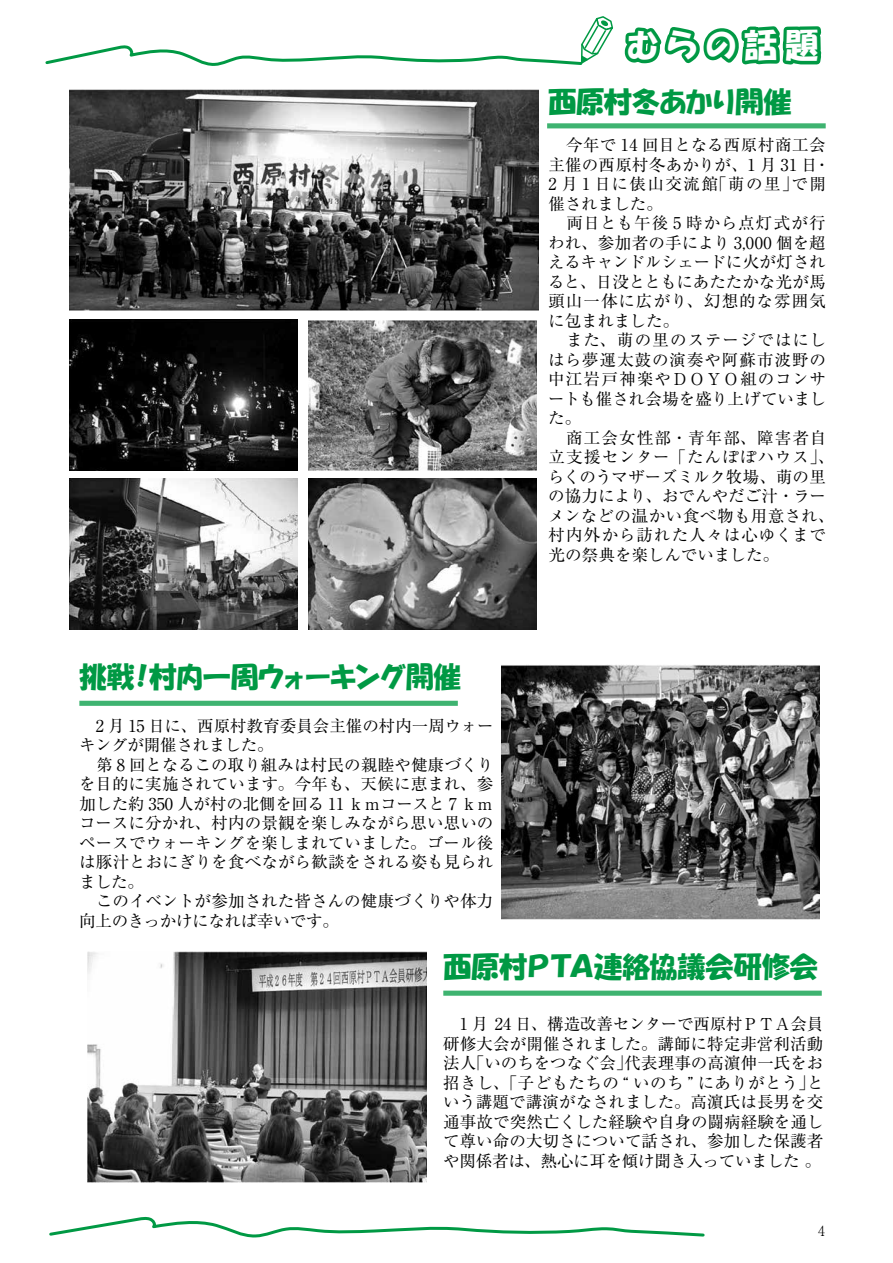
<style>
.page{position:relative;width:893px;height:1263px;background:#fff}
.page>*{position:absolute;margin:0;border:0;box-sizing:border-box;transform-origin:0 0}
.t1{font:33px "HG Soueikakupoptai";letter-spacing:.195em;color:#fff}
.t2{font:28.5px "HG Soueikakupoptai";letter-spacing:-.035em;color:#094}
.t3{font:16.35px/19.5px "Ryumin Pr 6";letter-spacing:.005em;color:#000}
.t4{font:16.35px/19.5px "Ryumin Pr 6";letter-spacing:.03em;color:#000}
.t5{font:16.35px/19.5px "Ryumin Pr 6";letter-spacing:.025em;color:#000;text-align:right}
.t6{font:300 13.8px "Ryumin Pr 6";color:#000}
</style>
<div class="page">
<svg style="left:624px;top:26px;width:198px;height:39px"></svg>
<svg style="left:45px;top:16px;width:568px;height:50px"></svg>
<svg style="left:49px;top:1216px;width:656px;height:22px"></svg>
<div style="left:547px;top:123px;width:279px;height:5px;background:#3eb370"></div>
<div style="left:79px;top:701px;width:379px;height:5px;background:#3eb370"></div>
<div style="left:443px;top:990px;width:379px;height:6px;background:#3eb370"></div>
<img style="left:502px;top:664px;width:317px;height:255px">
<img style="left:69px;top:90px;width:469px;height:220px">
<img style="left:69px;top:320px;width:229px;height:151px">
<img style="left:308px;top:320px;width:229px;height:150px">
<img style="left:69px;top:479px;width:229px;height:151px">
<img style="left:308px;top:479px;width:229px;height:151px">
<img style="left:87px;top:952px;width:340px;height:230px">
<h1 class="t1" style="left:626px;top:29px;width:194px">むらの話題</h1>
<h2 class="t2" style="left:548px;top:88px;width:245px">西原村冬あかり開催</h2>
<h2 class="t2" style="left:79px;top:663px;width:57px">挑戦</h2>
<h2 class="t2" style="left:149px;top:663px;width:313px">村内一周ウォーキング開催</h2>
<h2 class="t2" style="left:128px;top:663px;width:29px">！</h2>
<p class="t3" style="left:79px;top:715px;width:416px">　2 月 15 日に、西原村教育委員会主催の村内一周ウォーキングが開催されました。<br>　第 8 回となるこの取り組みは村民の親睦や健康づくりを目的に実施されています。今年も、天候に恵まれ、参加した約 350 人が村の北側を回る 11 ｋｍコースと 7 ｋｍコースに分かれ、村内の景観を楽しみながら思い思いのペースでウォーキングを楽しまれていました。ゴール後は豚汁とおにぎりを食べながら歓談をされる姿も見られました。<br>　このイベントが参加された皆さんの健康づくりや体力向上のきっかけになれば幸いです。</p>
<p class="t5" style="left:549px;top:135px;width:283px">　今年で 14 回目となる西原村商工会・</p>
<p class="t3" style="left:792px;top:154px;width:36px;text-indent:-243px">主催の西原村冬あかりが、1 月 31 日で開</p>
<p class="t4" style="left:548px;top:174px;width:288px">2 月 1 日に俵山交流館<br>催されました。<br>　両日とも午後 5 時から点灯式が行われ、参加者の手により 3,000 個を超えるキャンドルシェードに火が灯されると、日没とともにあたたかな光が馬頭山一体に広がり、幻想的な雰囲気に包まれました。<br>　また、萌の里のステージではにしはら夢運太鼓の演奏や阿蘇市波野の中江岩戸神楽やＤＯＹＯ組のコンサートも催され会場を盛り上げていました。<br>　商工会女性部・青年部、障害者自立支援センター「たんぽぽハウス、「らくのうマザーズミルク牧場、萌の里の協力により、おでんやだご汁・ラーメンなどの温かい食べ物も用意され、村内外から訪れた人々は心ゆくまで光の祭典を楽しんでいました。</p>
<p class="t3" style="left:710px;top:174px;width:90px">「萌の里」</p>
<h2 class="t2" style="left:443px;top:952px;width:376px">西原村ＰＴＡ連絡協議会研修会</h2>
<p class="t3" style="left:443px;top:1013px;width:382px;text-align:right">　1 月 24 日、構造改善センターで西原村ＰＴＡ会員研修大会が開催されました。講師に特定非営利活動代表理事の高濵伸一氏をお</p>
<p class="t3" style="left:468px;top:1052px;width:166px">「いのちをつなぐ会」</p>
<p class="t3" style="left:443px;top:1052px;width:382px">法人<br>招きし、「子どもたちの “ いのち ” にありがとうと」いう講題で講演がなされました。高濵氏は長男を交通事故で突然亡くした経験や自身の闘病経験を通して尊い命の大切さについて話され、参加した保護者や関係者は、熱心に耳を傾け聞き入っていました。</p>
<p class="t6" style="left:818px;top:1220px;width:8px">4</p>
</div>
